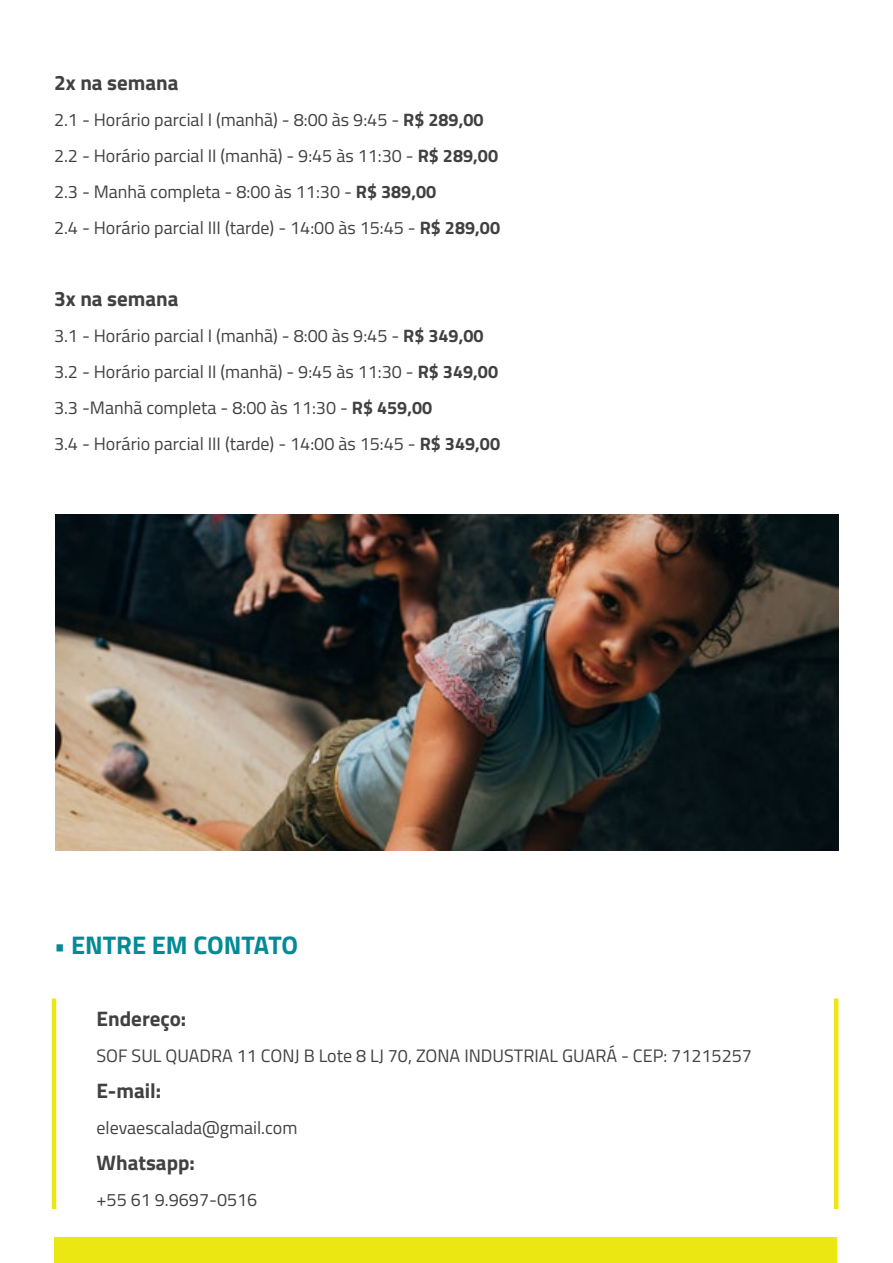
<style>
.page{position:relative;width:893px;height:1263px;background:#fff}
.page>*{position:absolute;margin:0;border:0;box-sizing:border-box;transform-origin:0 0}
.t1{font:700 25.5px "Titillium Web";color:#038a96}
.t2{font:700 21px "Titillium Web";color:#414042}
.t3{font:700 21px "Titillium Web";color:#414142}
.t4{font:18px/36px "Titillium Web";color:#414142}
.t5{font:18px "Titillium Web";color:#414042}
.s1{font-weight:700}
</style>
<div class="page">
<hr style="left:52px;top:998px;width:4px;height:211px;background:#ebe713">
<hr style="left:834px;top:998px;width:4px;height:211px;background:#ebe713">
<div style="left:54px;top:1237px;width:782px;height:26px;background:#ebe713"></div>
<img style="left:56px;top:514px;width:783px;height:336px">
<p class="t3" style="left:54px;top:67px;width:126px">2x na semana</p>
<p class="t4" style="left:54px;top:101px;width:448px">2.1 - Horário parcial I (manhã) - 8:00 às 9:45 - <span class="s1">R$ 289,00<br></span>2.2 - Horário parcial II (manhã) - 9:45 às 11:30 - <span class="s1">R$ 289,00<br></span>2.3 - Manhã completa - 8:00 às 11:30 - <span class="s1">R$ 389,00<br></span>2.4 - Horário parcial III (tarde) - 14:00 às 15:45 - <span class="s1">R$ 289,00</span></p>
<p class="t3" style="left:54px;top:283px;width:126px">3x na semana</p>
<p class="t4" style="left:54px;top:317px;width:448px">3.1 - Horário parcial I (manhã) - 8:00 às 9:45 - <span class="s1">R$ 349,00<br></span>3.2 - Horário parcial II (manhã) - 9:45 às 11:30 - <span class="s1">R$ 349,00<br></span>3.3 -Manhã completa - 8:00 às 11:30 - <span class="s1">R$ 459,00<br></span>3.4 - Horário parcial III (tarde) - 14:00 às 15:45 - <span class="s1">R$ 349,00</span></p>
<h1 class="t1" style="left:54px;top:926px;width:246px">• ENTRE EM CONTATO</h1>
<p class="t2" style="left:97px;top:1003px;width:91px">Endereço:</p>
<p class="t5" style="left:97px;top:1043px;width:657px">SOF SUL QUADRA 11 CONJ B Lote 8 LJ 70, ZONA INDUSTRIAL GUARÁ - CEP: 71215257</p>
<p class="t2" style="left:97px;top:1075px;width:66px">E-mail:</p>
<p class="t5" style="left:97px;top:1115px;width:202px">elevaescalada@gmail.com</p>
<p class="t2" style="left:97px;top:1147px;width:100px">Whatsapp:</p>
<p class="t5" style="left:97px;top:1187px;width:162px">+55 61 9.9697-0516</p>
</div>
